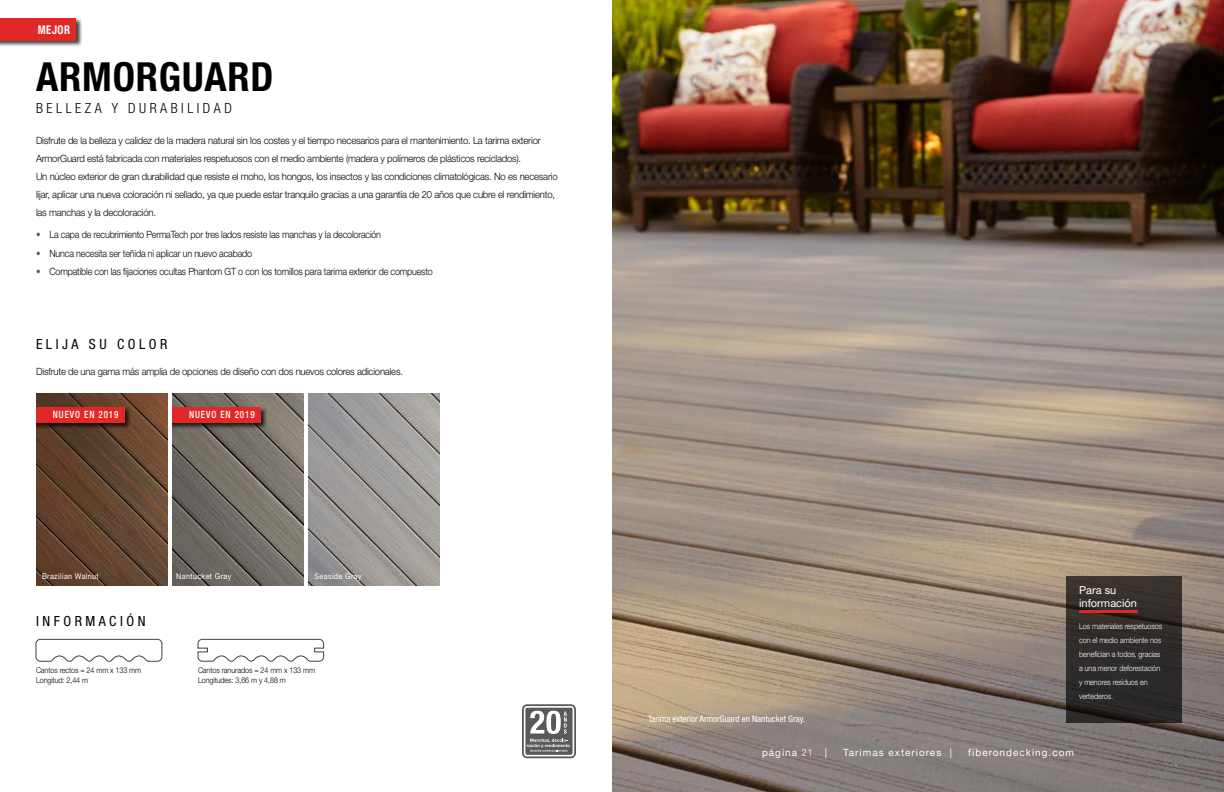
<style>
.page{position:relative;width:1224px;height:792px;background:#fff}
.page>*{position:absolute;margin:0;border:0;box-sizing:border-box;transform-origin:0 0}
.t1{font:700 condensed 40.1px "Helvetica Neue LT Std";letter-spacing:.02em;color:#000}
.t2{font:condensed 14px "Helvetica Neue LT Std";letter-spacing:.25em;color:#000}
.t3{font:300 condensed 14px "Helvetica Neue LT Std";letter-spacing:.25em;color:#000}
.t4{font:700 condensed 12px "Helvetica Neue LT Std";letter-spacing:.05em;color:#fff;scale:.9 1}
.t5{font:11px/13.2px "Helvetica Neue LT Std";color:#fff}
.t6{font:300 10px/18px "Helvetica Neue LT Std";letter-spacing:-.02em;color:#000;scale:.95 1}
.t7{font:300 10px "Helvetica Neue LT Std";letter-spacing:-.02em;color:#000;scale:.9 1}
.t8{font:10px "Helvetica Neue LT Std";letter-spacing:.1em;color:#fff}
.t9{font:500 condensed 10px "Helvetica Neue LT Std";letter-spacing:.1em;color:#fff;scale:.9 1}
.t10{font:condensed 9px "Helvetica Neue LT Std";color:#fff}
.t11{font:300 8px/14px "Helvetica Neue LT Std";letter-spacing:-.01em;color:#fff;scale:.9 1}
.t12{font:300 8px/10px "Helvetica Neue LT Std";letter-spacing:-.01em;color:#000;scale:.9 1}
.t13{font:8px "Helvetica Neue LT Std";letter-spacing:.05em;color:#fff;scale:.9 1}
.s1{color:#58595b}
.s2{font-weight:300;font-stretch:condensed}
</style>
<div class="page">
<img style="left:612px;top:0;width:612px;height:792px">
<div style="left:0;top:18px;width:82px;height:29px;background:#000;opacity:.75"></div>
<div style="left:0;top:18px;width:76px;height:22px;background:#e02827"></div>
<img style="left:309px;top:393px;width:131px;height:193px">
<svg style="left:1066px;top:576px;width:116px;height:146px;fill:#2f2b2b"></svg>
<svg style="left:35px;top:638px;width:128px;height:24px"></svg>
<svg style="left:197px;top:638px;width:128px;height:24px"></svg>
<img style="left:36px;top:393px;width:131px;height:193px">
<img style="left:172px;top:393px;width:131px;height:193px">
<div style="left:36px;top:407px;width:95px;height:23px;background:#000;opacity:.75"></div>
<div style="left:36px;top:407px;width:88px;height:16px;background:#e02827"></div>
<div style="left:172px;top:407px;width:95px;height:23px;background:#000;opacity:.75"></div>
<div style="left:172px;top:407px;width:89px;height:16px;background:#e02827"></div>
<svg style="left:522px;top:704px;width:54px;height:54px"></svg>
<svg style="left:524px;top:706px;width:50px;height:50px"></svg>
<div style="left:525px;top:708px;width:48px;height:47px;background:#58595b;border-radius:2px"></div>
<svg style="left:527px;top:711px;width:43px;height:41px"></svg>
<hr style="left:1079px;top:610px;width:59px;height:3px;background:#e02827">
<p class="t4" style="left:38px;top:22px;width:37px">MEJOR</p>
<h1 class="t1" style="left:36px;top:52px;width:239px">ARMORGUARD</h1>
<h2 class="t3" style="left:36px;top:100px;width:197px">BELLEZA Y DURABILIDAD</h2>
<p class="t6" style="left:36px;top:131px;width:551px">Disfrute de la belleza y calidez de la madera natural sin los costes y el tiempo necesarios para el mantenimiento. La tarima exterior ArmorGuard está fabricada con materiales respetuosos con el medio ambiente (madera y polímeros de plásticos reciclados).<br>Un núcleo exterior de gran durabilidad que resiste el moho, los hongos, los insectos y las condiciones climatológicas. No es necesario lijar, aplicar una nueva coloración ni sellado, ya que puede estar tranquilo gracias a una garantía de 20 años que cubre el rendimiento, las manchas y la decoloración.</p>
<p class="t7" style="left:36px;top:228px;width:385px"><span class="s1">•</span> La capa de recubrimiento PermaTech por tres lados resiste las manchas y la decoloración</p>
<p class="t7" style="left:36px;top:247px;width:242px"><span class="s1">•</span> Nunca necesita ser teñida ni aplicar un nuevo acabado</p>
<p class="t7" style="left:36px;top:265px;width:443px"><span class="s1">•</span> Compatible con las fijaciones ocultas Phantom GT o con los tornillos para tarima exterior de compuesto</p>
<h2 class="t2" style="left:36px;top:336px;width:133px">ELIJA SU COLOR</h2>
<p class="t6" style="left:36px;top:362px;width:388px">Disfrute de una gama más amplia de opciones de diseño con dos nuevos colores adicionales.</p>
<p class="t9" style="left:53px;top:409px;width:74px">NUEVO EN 2019</p>
<p class="t9" style="left:189px;top:409px;width:74px">NUEVO EN 2019</p>
<p class="t13" style="left:42px;top:571px;width:65px">Brazilian Walnut</p>
<p class="t13" style="left:176px;top:571px;width:63px">Nantucket Gray</p>
<h2 class="t2" style="left:36px;top:613px;width:111px">INFORMACIÓN</h2>
<p class="t13" style="left:315px;top:571px;width:54px">Seaside Gray</p>
<p class="t12" style="left:36px;top:665px;width:118px">Cantos rectos = 24 mm x 133 mm<br>Longitud: 2,44 m</p>
<p class="t12" style="left:198px;top:665px;width:132px">Cantos ranurados = 24 mm x 133 mm<br>Longitudes: 3,66 m y 4,88 m</p>
<p class="t5" style="left:1079px;top:583px;width:59px">Para su información</p>
<p class="t10" style="left:648px;top:714px;width:159px">Tarima exterior ArmorGuard en Nantucket Gray.</p>
<p class="t11" style="left:1079px;top:619px;width:94px">Los materiales respetuosos con el medio ambiente nos benefician a todos, gracias a una menor deforestación y menores residuos en vertederos.</p>
<p class="t8" style="left:762px;top:746px;width:67px">página <span class="s2">21</span> |</p>
<p class="t8" style="left:843px;top:746px;width:110px">Tarimas exteriores |</p>
<p class="t8" style="left:968px;top:746px;width:107px">fiberondecking.com</p>
</div>
